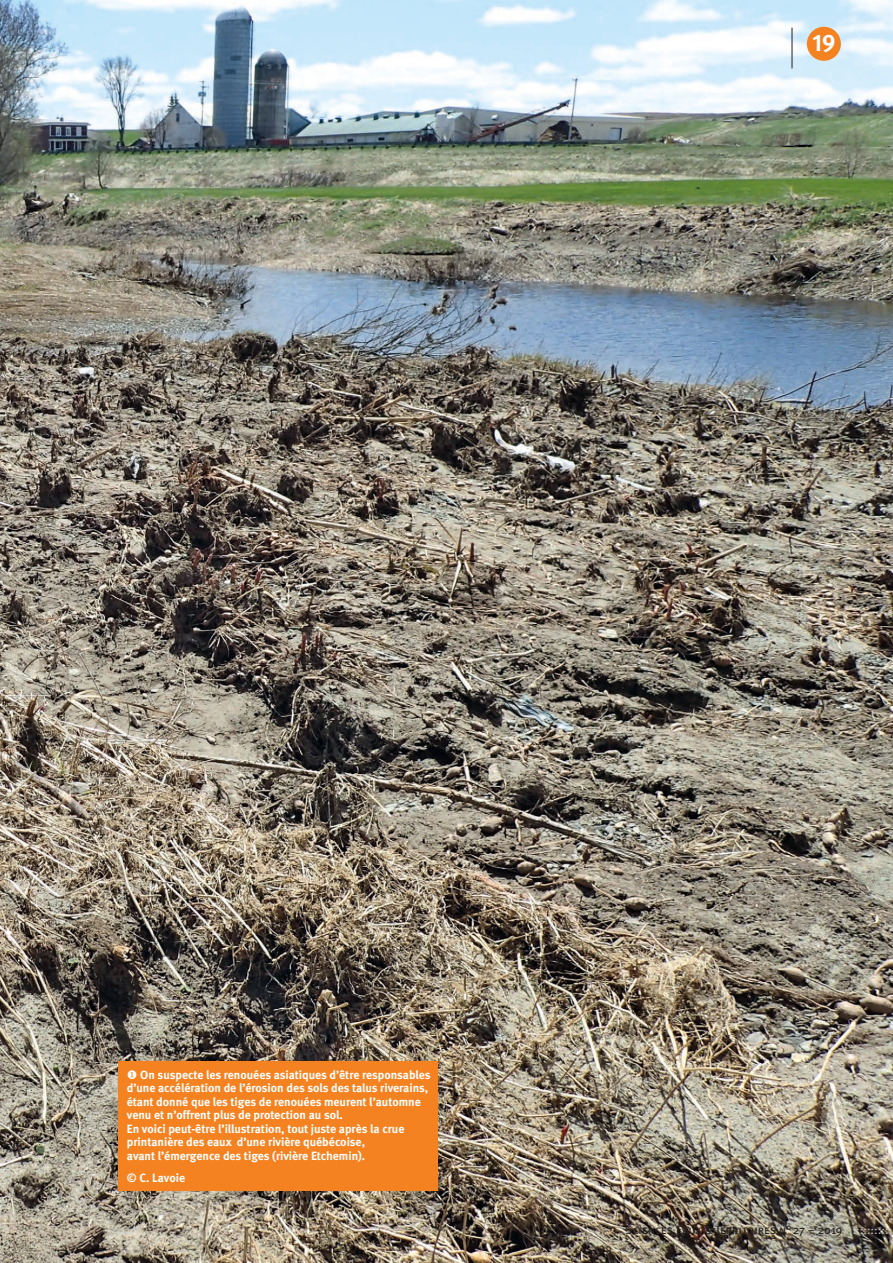
<style>
.page{position:relative;width:893px;height:1263px;background:#fff}
.page>*{position:absolute;margin:0;border:0;box-sizing:border-box;transform-origin:0 0}
.t1{font:24px "Meta Bold Caps Expert";color:#fff}
.légende{font:12px/13.5px "Meta Bold LF";color:#fff}
.t2{font:12px "Meta Book Caps";letter-spacing:-.005em;color:#231f20}
.s1{color:#bcbdc0}
</style>
<div class="page">
<img style="left:0;top:0;width:893px;height:1263px">
<div style="left:118px;top:1061px;width:320px;height:130px;background:#f58220"></div>
<div style="left:807px;top:27px;width:34px;height:34px;background:#f58220;border-radius:50%"></div>
<hr style="left:792px;top:28px;width:1px;height:40px;background:#231f20">
<h1 class="t1" style="left:812px;top:28px;width:25px">19</h1>
<p class="légende" style="left:127px;top:1068px;width:305px">◆ On suspecte les renouées asiatiques d’être responsables d’une accélération de l’érosion des sols des talus riverains, étant donné que les tiges de renouées meurent l’automne venu et n’offrent plus de protection au sol.<br>En voici peut-être l’illustration, tout juste après la crue printanière des eaux d’une rivière québécoise,<br>avant l’émergence des tiges (rivière Etchemin).</p>
<p class="légende" style="left:127px;top:1171px;width:60px">© C. Lavoie</p>
<p class="t2" style="left:625px;top:1223px;width:269px">Sciences Eaux &amp; Territoires n°27 – 2019 <span class="s1">:::::::::::::</span></p>
</div>
